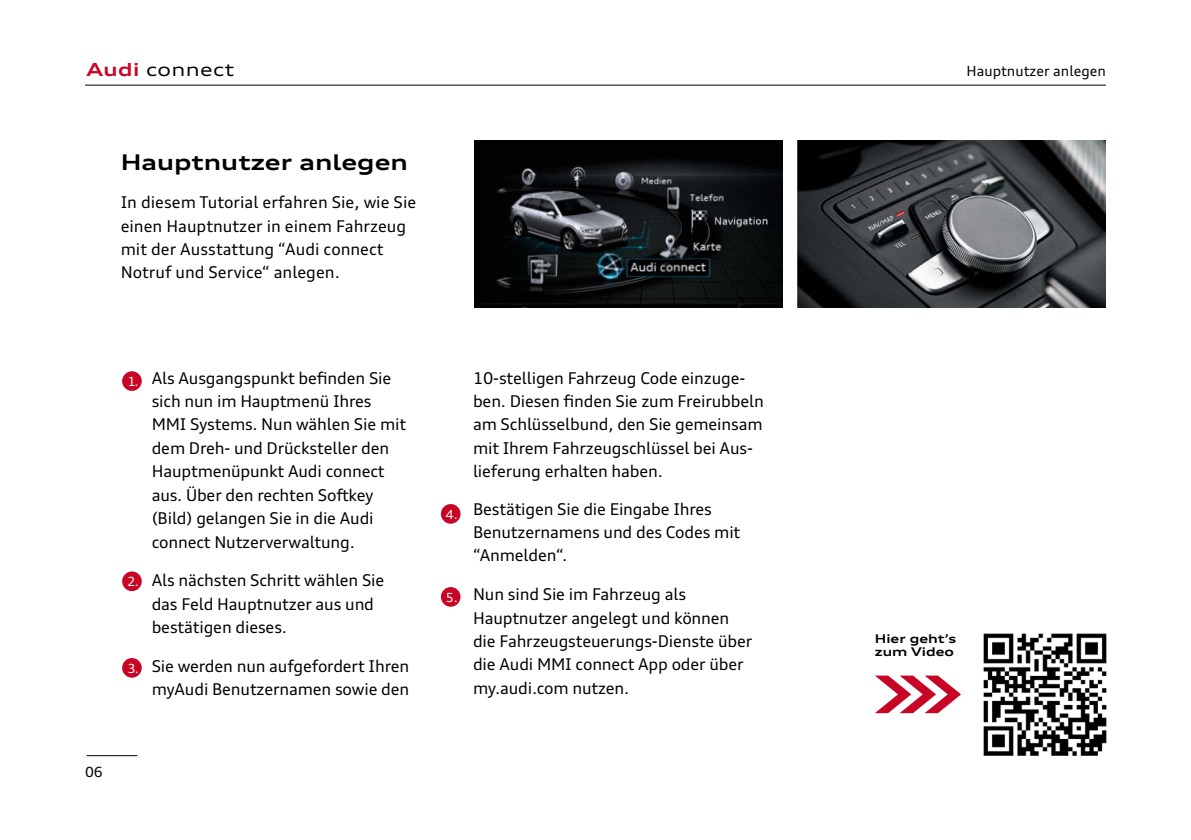
<style>
.page{position:relative;width:1191px;height:840px;background:#fff}
.page>*{position:absolute;margin:0;border:0;box-sizing:border-box;transform-origin:0 0}
.t1{font:700 expanded 21.6px "Audi Type";color:#000}
.t2{font:expanded 18px "Audi Type";letter-spacing:.02em;color:#000}
.t3{font:16.2px/23.4px "Audi Type";letter-spacing:-.01em;color:#000}
.t4{font:14px "Audi Type";color:#000}
.t5{font:12.6px "Audi Type";color:#fff}
.t6{font:700 expanded 12px/13.6px "Audi Type";color:#000}
.s1{font-weight:700;color:#c90526}
</style>
<div class="page">
<hr style="left:85px;top:85px;width:1021px;height:1px;background:#000">
<hr style="left:86px;top:754px;width:51px;height:1px;background:#000">
<img style="left:797px;top:140px;width:309px;height:167px">
<img style="left:474px;top:140px;width:309px;height:167px">
<div style="left:122px;top:371px;width:20px;height:19px;background:#c90526;border-radius:50%"></div>
<div style="left:441px;top:503px;width:19px;height:20px;background:#c90526;border-radius:50%"></div>
<div style="left:441px;top:586px;width:19px;height:20px;background:#c90526;border-radius:50%"></div>
<div style="left:122px;top:571px;width:20px;height:19px;background:#c90526;border-radius:50%"></div>
<div style="left:122px;top:657px;width:20px;height:20px;background:#c90526;border-radius:50%"></div>
<img style="left:983px;top:633px;width:124px;height:123px">
<svg style="left:875px;top:675px;width:86px;height:37px"></svg>
<p class="t2" style="left:86px;top:58px;width:149px"><span class="s1">Audi</span> connect</p>
<h1 class="t1" style="left:121px;top:149px;width:289px">Hauptnutzer anlegen</h1>
<p class="t3" style="left:121px;top:190px;width:297px">In diesem Tutorial erfahren Sie, wie Sie einen Hauptnutzer in einem Fahrzeug mit der Ausstattung “Audi connect Notruf und Service“ anlegen.</p>
<p class="t5" style="left:128px;top:373px;width:12px">1.</p>
<p class="t5" style="left:128px;top:573px;width:13px">2.</p>
<p class="t5" style="left:128px;top:660px;width:12px">3.</p>
<p class="t3" style="left:152px;top:365px;width:256px">Als Ausgangspunkt befinden Sie sich nun im Hauptmenü Ihres<br>MMI Systems. Nun wählen Sie mit dem Dreh- und Drücksteller den<br>Hauptmenüpunkt Audi connect aus. Über den rechten Softkey (Bild) gelangen Sie in die Audi connect Nutzerverwaltung.</p>
<p class="t3" style="left:152px;top:568px;width:234px">Als nächsten Schritt wählen Sie das Feld Hauptnutzer aus und bestätigen dieses.</p>
<p class="t3" style="left:152px;top:653px;width:259px">Sie werden nun aufgefordert Ihren myAudi Benutzernamen sowie den</p>
<p class="t4" style="left:85px;top:762px;width:19px">06</p>
<p class="t5" style="left:446px;top:506px;width:14px">4.</p>
<p class="t5" style="left:446px;top:589px;width:14px">5.</p>
<p class="t3" style="left:473px;top:365px;width:292px">10-stelligen Fahrzeug Code einzuge&shy;ben. Diesen finden Sie zum Freirubbeln am Schlüsselbund, den Sie gemeinsam mit Ihrem Fahrzeugschlüssel bei Aus&shy;lieferung erhalten haben.</p>
<p class="t3" style="left:473px;top:496px;width:269px">Bestätigen Sie die Eingabe Ihres<br>Benutzernamens und des Codes mit “Anmelden“.</p>
<p class="t3" style="left:473px;top:582px;width:281px">Nun sind Sie im Fahrzeug als<br>Hauptnutzer angelegt und können die Fahrzeugsteuerungs-Dienste über die Audi MMI connect App oder über my.audi.com nutzen.</p>
<p class="t4" style="left:966px;top:62px;width:141px">Hauptnutzer anlegen</p>
<p class="t6" style="left:874px;top:631px;width:83px">Hier geht’s zum Video</p>
</div>
